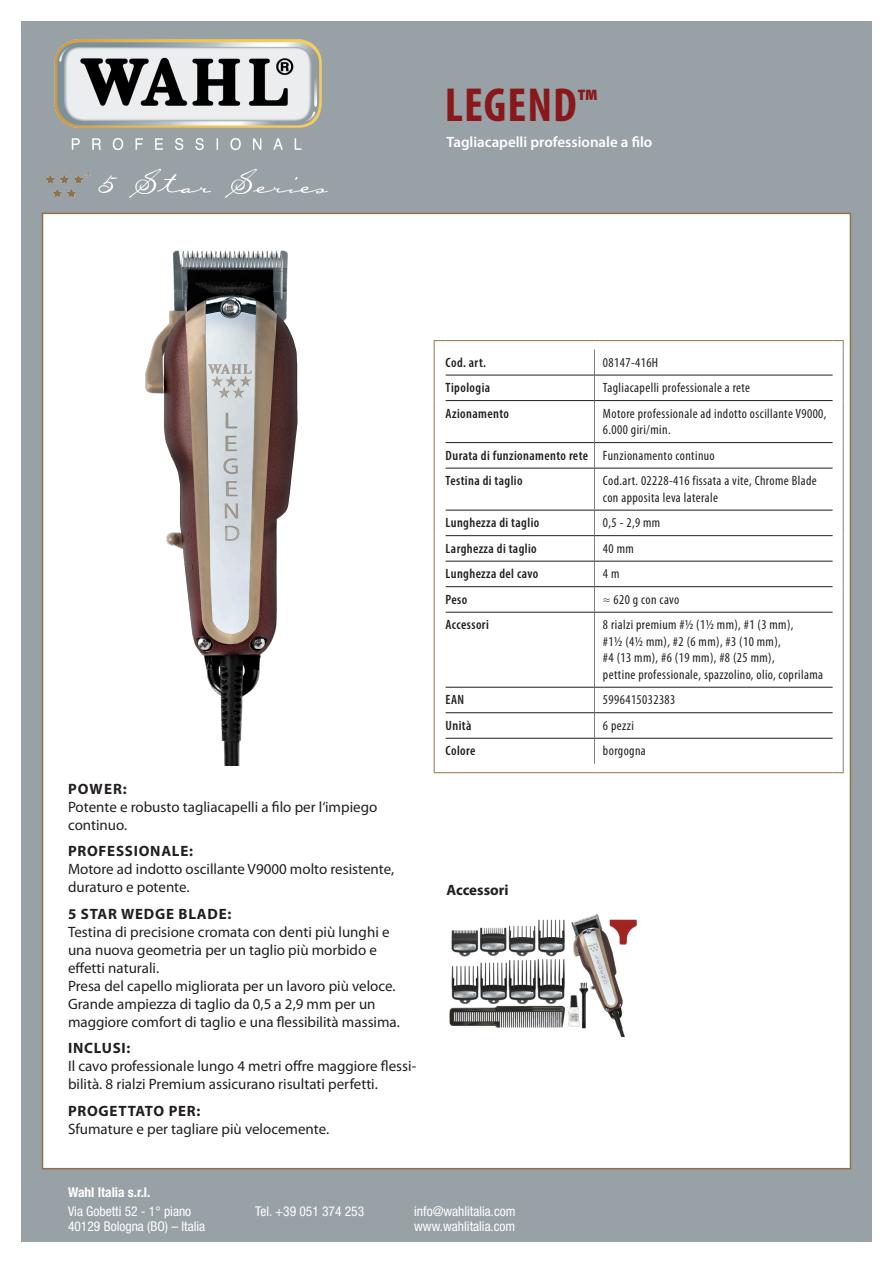
<style>
.page{position:relative;width:893px;height:1263px;background:#fff}
.page>*{position:absolute;margin:0;border:0;box-sizing:border-box;transform-origin:0 0}
.Head_32_bold_cond{font:700 condensed 48px "Myriad Pro";letter-spacing:.02em;color:#88181b}
.copy_10_12{font:15px/18px "Myriad Pro";color:#231f20}
.bold_10_12{font:700 15px "Myriad Pro";letter-spacing:.05em;color:#231f20}
.t1{font:600 15px "Myriad Pro";color:#fff}
._10_pt_gemischt{font:700 15px "Myriad Pro";color:#231f20}
.tabelle_einsprachig{font:condensed 13.5px/16.5px "Myriad Pro";letter-spacing:.03em;color:#231f20}
.tabelle_einsprachig-2{font:600 condensed 13.5px "Myriad Pro";letter-spacing:.03em;color:#231f20}
.copy_9_11{font:condensed 13.5px/15px "Helvetica Neue LT Std";color:#fff}
.copy_9_11-2{font:700 condensed 13.5px "Helvetica Neue LT Std";color:#fff}
.s1{font-size:37.5px}
.s2{font-family:"Helvetica Neue LT Std";font-weight:300;font-stretch:normal}
</style>
<div class="page">
<div style="left:21px;top:21px;width:851px;height:1221px;background:#98a1a5"></div>
<div style="left:42px;top:213px;width:809px;height:956px;background:#fff;border:2px solid #90724b"></div>
<img style="left:145px;top:325px;width:153px;height:440px">
<img style="left:449px;top:914px;width:188px;height:123px">
<img style="left:41px;top:39px;width:347px;height:286px">
<hr style="left:434px;top:401px;width:1px;height:42px;background:#90724b">
<svg style="left:434px;top:443px;width:1px;height:25px"></svg>
<hr style="left:434px;top:468px;width:1px;height:42px;background:#90724b">
<svg style="left:434px;top:510px;width:1px;height:102px"></svg>
<hr style="left:434px;top:612px;width:1px;height:75px;background:#90724b">
<svg style="left:594px;top:350px;width:1px;height:50px"></svg>
<hr style="left:594px;top:401px;width:1px;height:41px;background:#808285">
<svg style="left:594px;top:443px;width:1px;height:25px"></svg>
<hr style="left:594px;top:468px;width:1px;height:42px;background:#808285">
<svg style="left:594px;top:511px;width:1px;height:101px"></svg>
<hr style="left:594px;top:613px;width:1px;height:74px;background:#808285">
<svg style="left:594px;top:688px;width:1px;height:76px"></svg>
<hr style="left:843px;top:401px;width:1px;height:42px;background:#808285">
<svg style="left:843px;top:443px;width:1px;height:25px"></svg>
<hr style="left:843px;top:468px;width:1px;height:42px;background:#808285">
<svg style="left:843px;top:510px;width:1px;height:102px"></svg>
<hr style="left:843px;top:612px;width:1px;height:75px;background:#808285">
<hr style="left:446px;top:375px;width:148px;height:1px;background:#231f20">
<hr style="left:594px;top:375px;width:239px;height:1px;background:#231f20">
<hr style="left:446px;top:400px;width:148px;height:1px;background:#231f20">
<hr style="left:594px;top:400px;width:239px;height:1px;background:#231f20">
<hr style="left:446px;top:442px;width:148px;height:1px;background:#231f20">
<hr style="left:594px;top:442px;width:239px;height:1px;background:#231f20">
<hr style="left:446px;top:468px;width:148px;height:1px;background:#231f20">
<hr style="left:594px;top:468px;width:239px;height:1px;background:#231f20">
<hr style="left:446px;top:510px;width:148px;height:1px;background:#231f20">
<hr style="left:594px;top:510px;width:239px;height:1px;background:#231f20">
<hr style="left:446px;top:535px;width:148px;height:1px;background:#231f20">
<hr style="left:594px;top:535px;width:239px;height:1px;background:#231f20">
<hr style="left:446px;top:561px;width:148px;height:1px;background:#231f20">
<hr style="left:594px;top:561px;width:239px;height:1px;background:#231f20">
<hr style="left:446px;top:586px;width:148px;height:1px;background:#231f20">
<hr style="left:594px;top:586px;width:239px;height:1px;background:#231f20">
<hr style="left:446px;top:612px;width:148px;height:1px;background:#231f20">
<hr style="left:594px;top:612px;width:239px;height:1px;background:#231f20">
<hr style="left:446px;top:687px;width:148px;height:1px;background:#231f20">
<hr style="left:594px;top:687px;width:239px;height:1px;background:#231f20">
<hr style="left:446px;top:712px;width:148px;height:1px;background:#231f20">
<hr style="left:594px;top:712px;width:239px;height:1px;background:#231f20">
<hr style="left:446px;top:738px;width:148px;height:1px;background:#231f20">
<hr style="left:594px;top:738px;width:239px;height:1px;background:#231f20">
<svg style="left:434px;top:687px;width:12px;height:86px"></svg>
<hr style="left:446px;top:772px;width:148px;height:1px;background:#90724b">
<hr style="left:594px;top:772px;width:239px;height:1px;background:#90724b">
<svg style="left:833px;top:687px;width:11px;height:86px"></svg>
<svg style="left:434px;top:340px;width:12px;height:61px"></svg>
<hr style="left:446px;top:340px;width:148px;height:1px;background:#90724b">
<hr style="left:594px;top:340px;width:239px;height:1px;background:#90724b">
<svg style="left:833px;top:340px;width:11px;height:61px"></svg>
<p class="Head_32_bold_cond" style="left:445px;top:75px;width:154px">LEGEND<span class="s1">™</span></p>
<p class="t1" style="left:446px;top:133px;width:207px">Tagliacapelli professionale a filo</p>
<p class="bold_10_12" style="left:68px;top:779px;width:60px">POWER:</p>
<p class="copy_10_12" style="left:68px;top:797px;width:311px">Potente e robusto tagliacapelli a filo per l‘impiego continuo.</p>
<p class="bold_10_12" style="left:68px;top:841px;width:126px">PROFESSIONALE:</p>
<p class="copy_10_12" style="left:68px;top:860px;width:328px">Motore ad indotto oscillante V9000 molto resistente, duraturo e potente.</p>
<p class="bold_10_12" style="left:68px;top:904px;width:165px">5 STAR WEDGE BLADE:</p>
<p class="copy_10_12" style="left:68px;top:922px;width:333px">Testina di precisione cromata con denti più lunghi e una nuova geometria per un taglio più morbido e effetti naturali.<br>Presa del capello migliorata per un lavoro più veloce.<br>Grande ampiezza di taglio da 0,5 a 2,9 mm per un maggiore comfort di taglio e una flessibilità massima.</p>
<p class="bold_10_12" style="left:68px;top:1038px;width:64px">INCLUSI:</p>
<p class="copy_10_12" style="left:68px;top:1057px;width:350px">Il cavo professionale lungo 4 metri offre maggiore flessi&shy;bilità. 8 rialzi Premium assicurano risultati perfetti.</p>
<p class="bold_10_12" style="left:68px;top:1101px;width:134px">PROGETTATO PER:</p>
<p class="copy_10_12" style="left:68px;top:1119px;width:263px">Sfumature e per tagliare più velocemente.</p>
<p class="tabelle_einsprachig-2" style="left:446px;top:354px;width:42px">Cod. art.</p>
<p class="tabelle_einsprachig" style="left:603px;top:354px;width:57px">08147-416H</p>
<p class="tabelle_einsprachig-2" style="left:446px;top:379px;width:46px">Tipologia</p>
<p class="tabelle_einsprachig" style="left:603px;top:379px;width:149px">Tagliacapelli professionale a rete</p>
<p class="tabelle_einsprachig-2" style="left:446px;top:405px;width:65px">Azionamento</p>
<p class="tabelle_einsprachig" style="left:603px;top:405px;width:225px">Motore professionale ad indotto oscillante V9000,<br>6.000 giri/min.</p>
<p class="tabelle_einsprachig-2" style="left:446px;top:447px;width:144px">Durata di funzionamento rete</p>
<p class="tabelle_einsprachig" style="left:603px;top:447px;width:113px">Funzionamento continuo</p>
<p class="tabelle_einsprachig-2" style="left:446px;top:472px;width:79px">Testina di taglio</p>
<p class="tabelle_einsprachig" style="left:603px;top:472px;width:215px">Cod.art. 02228-416 fissata a vite, Chrome Blade con apposita leva laterale</p>
<p class="tabelle_einsprachig-2" style="left:446px;top:514px;width:95px">Lunghezza di taglio</p>
<p class="tabelle_einsprachig" style="left:603px;top:514px;width:59px">0,5 - 2,9 mm</p>
<p class="tabelle_einsprachig-2" style="left:446px;top:540px;width:93px">Larghezza di taglio</p>
<p class="tabelle_einsprachig" style="left:603px;top:540px;width:32px">40 mm</p>
<p class="tabelle_einsprachig-2" style="left:446px;top:565px;width:94px">Lunghezza del cavo</p>
<p class="tabelle_einsprachig" style="left:603px;top:565px;width:18px">4 m</p>
<p class="tabelle_einsprachig-2" style="left:446px;top:591px;width:23px">Peso</p>
<p class="tabelle_einsprachig" style="left:603px;top:591px;width:78px"><span class="s2">≈</span> 620 g con cavo</p>
<p class="tabelle_einsprachig-2" style="left:446px;top:616px;width:45px">Accessori</p>
<p class="tabelle_einsprachig" style="left:603px;top:616px;width:222px">8 rialzi premium #½ (1½ mm), #1 (3 mm),<br>#1½ (4½ mm), #2 (6 mm), #3 (10 mm),<br>#4 (13 mm), #6 (19 mm), #8 (25 mm),<br>pettine professionale, spazzolino, olio, coprilama</p>
<p class="tabelle_einsprachig-2" style="left:446px;top:691px;width:20px">EAN</p>
<p class="tabelle_einsprachig" style="left:603px;top:691px;width:74px">5996415032383</p>
<p class="tabelle_einsprachig-2" style="left:446px;top:717px;width:27px">Unità</p>
<p class="tabelle_einsprachig" style="left:603px;top:717px;width:32px">6 pezzi</p>
<p class="tabelle_einsprachig-2" style="left:446px;top:742px;width:31px">Colore</p>
<p class="tabelle_einsprachig" style="left:603px;top:742px;width:44px">borgogna</p>
<p class="_10_pt_gemischt" style="left:446px;top:880px;width:64px">Accessori</p>
<p class="copy_9_11-2" style="left:68px;top:1184px;width:84px">Wahl Italia s.r.l.</p>
<p class="copy_9_11" style="left:68px;top:1204px;width:139px">Via Gobetti 52 - 1° piano<br>40129 Bologna (BO) – Italia</p>
<p class="copy_9_11" style="left:255px;top:1203px;width:111px">Tel. +39 051 374 253</p>
<p class="copy_9_11" style="left:414px;top:1203px;width:103px">info@wahlitalia.com</p>
<p class="copy_9_11" style="left:414px;top:1218px;width:103px">www.wahlitalia.com</p>
</div>
